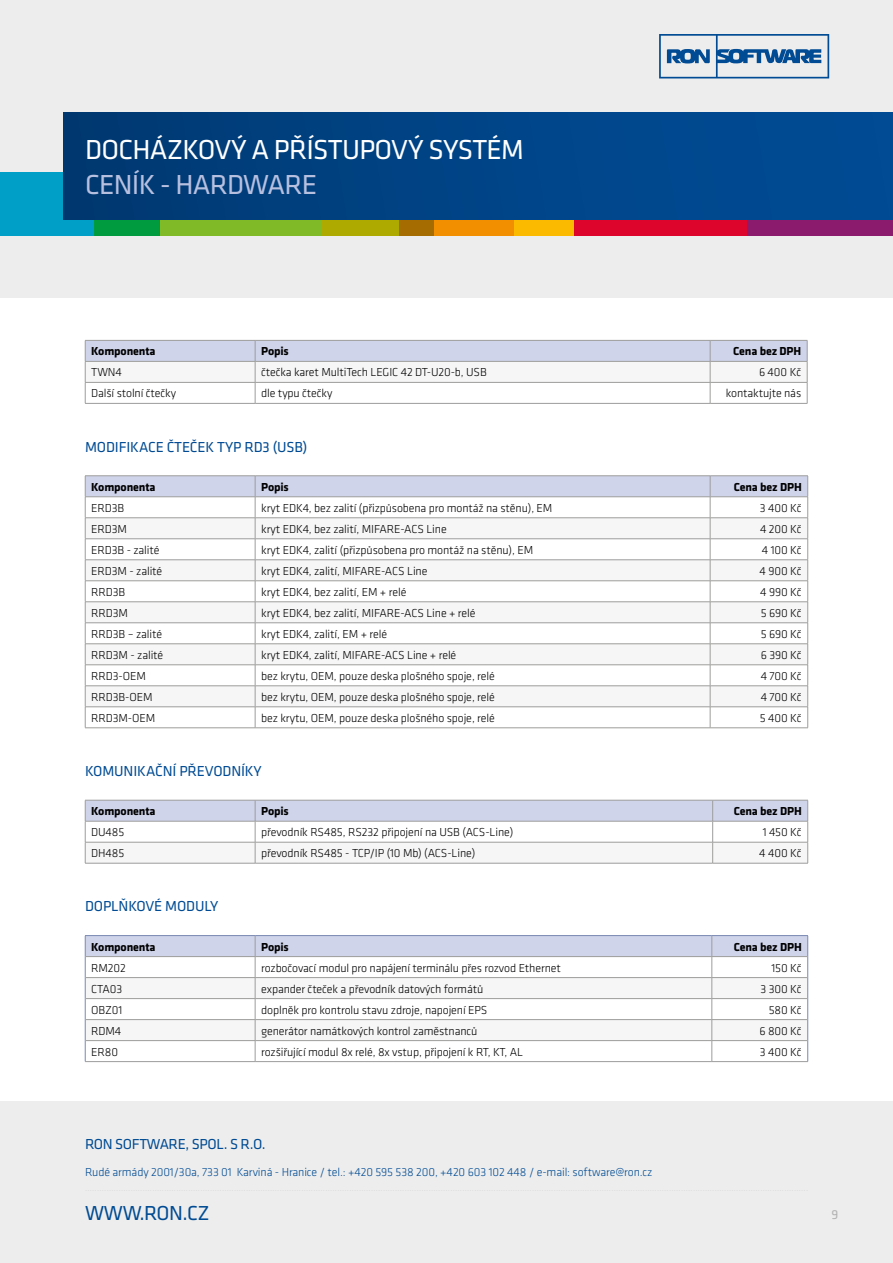
<style>
.page{position:relative;width:893px;height:1263px;background:#fff}
.page>*{position:absolute;margin:0;border:0;box-sizing:border-box;transform-origin:0 0}
.t1{font:28.5px "Klavika";letter-spacing:-.025em;color:#fff}
.t2{font:28.5px "Klavika";letter-spacing:-.025em;color:#b8c0e0}
.t3{font:21px "Klavika";letter-spacing:-.025em;color:#004b93}
.t4{font:15px "Klavika";letter-spacing:-.01em;color:#004b93}
.t5{font:13.5px "Klavika";color:#b3b2b2}
.t6{font:300 12px "Klavika";letter-spacing:-.01em;color:#000}
.t7{font:700 12px "Klavika";letter-spacing:-.01em;color:#000}
.t8{font:300 12px "Klavika";letter-spacing:-.01em;color:#004b93}
</style>
<div class="page">
<div style="left:0;top:0;width:893px;height:298px;background:#ededed"></div>
<div style="left:0;top:1101px;width:893px;height:162px;background:#ededed"></div>
<div style="left:0;top:172px;width:744px;height:64px;background:#009fc8"></div>
<div style="left:94px;top:172px;width:650px;height:64px;background:#009b3e"></div>
<div style="left:160px;top:172px;width:635px;height:64px;background:#80ba27"></div>
<svg style="left:323px;top:172px;width:566px;height:64px;background:#a19107"></svg>
<div style="left:434px;top:172px;width:459px;height:64px;background:#f18f00"></div>
<div style="left:514px;top:172px;width:379px;height:64px;background:#fbba00"></div>
<div style="left:574px;top:172px;width:319px;height:64px;background:#dd052b"></div>
<div style="left:747px;top:172px;width:146px;height:64px;background:#8b1c6d"></div>
<div style="left:64px;top:113px;width:829px;height:106px;background:linear-gradient(to right,#003972,#004d98)"></div>
<svg style="left:659px;top:34px;width:170px;height:44px"></svg>
<hr style="left:85px;top:403px;width:170px;height:1px;background:#9d9d9c">
<hr style="left:255px;top:403px;width:455px;height:1px;background:#9d9d9c">
<svg style="left:85px;top:340px;width:723px;height:63px"></svg>
<hr style="left:710px;top:403px;width:97px;height:1px;background:#9d9d9c">
<hr style="left:85px;top:475px;width:170px;height:1px;background:#9d9d9c">
<hr style="left:255px;top:475px;width:455px;height:1px;background:#9d9d9c">
<hr style="left:710px;top:475px;width:98px;height:1px;background:#9d9d9c">
<svg style="left:85px;top:476px;width:723px;height:251px"></svg>
<hr style="left:85px;top:727px;width:170px;height:1px;background:#9d9d9c">
<hr style="left:255px;top:727px;width:455px;height:1px;background:#9d9d9c">
<hr style="left:710px;top:727px;width:98px;height:1px;background:#9d9d9c">
<svg style="left:85px;top:800px;width:723px;height:63px"></svg>
<hr style="left:85px;top:863px;width:170px;height:1px;background:#9d9d9c">
<hr style="left:255px;top:863px;width:458px;height:1px;background:#9d9d9c">
<hr style="left:713px;top:863px;width:95px;height:1px;background:#9d9d9c">
<svg style="left:85px;top:935px;width:723px;height:126px"></svg>
<hr style="left:85px;top:1061px;width:170px;height:1px;background:#9d9d9c">
<hr style="left:255px;top:1061px;width:457px;height:1px;background:#9d9d9c">
<hr style="left:712px;top:1061px;width:96px;height:1px;background:#9d9d9c">
<h1 class="t1" style="left:85px;top:134px;width:440px">DOCHÁZKOVÝ A PŘÍSTUPOVÝ SYSTÉM</h1>
<h1 class="t2" style="left:85px;top:169px;width:234px">CENÍK - HARDWARE</h1>
<p class="t7" style="left:91px;top:345px;width:66px">Komponenta</p>
<p class="t7" style="left:261px;top:345px;width:29px">Popis</p>
<p class="t7" style="left:733px;top:345px;width:70px">Cena bez DPH</p>
<p class="t6" style="left:91px;top:366px;width:32px">TWN4</p>
<p class="t6" style="left:261px;top:366px;width:227px">čtečka karet MultiTech LEGIC 42 DT-U20-b, USB</p>
<p class="t6" style="left:759px;top:366px;width:44px">6 400 Kč</p>
<p class="t6" style="left:91px;top:387px;width:86px">Další stolní čtečky</p>
<p class="t6" style="left:261px;top:387px;width:73px">dle typu čtečky</p>
<p class="t6" style="left:726px;top:387px;width:77px">kontaktujte nás</p>
<p class="t4" style="left:85px;top:438px;width:224px">MODIFIKACE ČTEČEK TYP RD3 (USB)</p>
<p class="t7" style="left:91px;top:480px;width:66px">Komponenta</p>
<p class="t7" style="left:261px;top:480px;width:29px">Popis</p>
<p class="t7" style="left:734px;top:480px;width:70px">Cena bez DPH</p>
<p class="t6" style="left:91px;top:501px;width:35px">ERD3B</p>
<p class="t6" style="left:261px;top:501px;width:293px">kryt EDK4, bez zalití (přizpůsobena pro montáž na stěnu), EM</p>
<p class="t6" style="left:760px;top:501px;width:43px">3 400 Kč</p>
<p class="t6" style="left:91px;top:522px;width:37px">ERD3M</p>
<p class="t6" style="left:261px;top:522px;width:187px">kryt EDK4, bez zalití, MIFARE-ACS Line</p>
<p class="t6" style="left:760px;top:522px;width:43px">4 200 Kč</p>
<p class="t6" style="left:91px;top:543px;width:70px">ERD3B - zalité</p>
<p class="t6" style="left:261px;top:543px;width:274px">kryt EDK4, zalití (přizpůsobena pro montáž na stěnu), EM</p>
<p class="t6" style="left:762px;top:543px;width:41px">4 100 Kč</p>
<p class="t6" style="left:91px;top:564px;width:73px">ERD3M - zalité</p>
<p class="t6" style="left:261px;top:564px;width:168px">kryt EDK4, zalití, MIFARE-ACS Line</p>
<p class="t6" style="left:760px;top:564px;width:44px">4 900 Kč</p>
<p class="t6" style="left:91px;top:585px;width:36px">RRD3B</p>
<p class="t6" style="left:261px;top:585px;width:147px">kryt EDK4, bez zalití, EM + relé</p>
<p class="t6" style="left:760px;top:585px;width:43px">4 990 Kč</p>
<p class="t6" style="left:91px;top:606px;width:38px">RRD3M</p>
<p class="t6" style="left:261px;top:606px;width:216px">kryt EDK4, bez zalití, MIFARE-ACS Line + relé</p>
<p class="t6" style="left:761px;top:606px;width:43px">5 690 Kč</p>
<p class="t6" style="left:91px;top:627px;width:72px">RRD3B – zalité</p>
<p class="t6" style="left:261px;top:627px;width:128px">kryt EDK4, zalití, EM + relé</p>
<p class="t6" style="left:761px;top:627px;width:43px">5 690 Kč</p>
<p class="t6" style="left:91px;top:648px;width:74px">RRD3M - zalité</p>
<p class="t6" style="left:261px;top:648px;width:197px">kryt EDK4, zalití, MIFARE-ACS Line + relé</p>
<p class="t6" style="left:761px;top:648px;width:42px">6 390 Kč</p>
<p class="t6" style="left:91px;top:669px;width:56px">RRD3-OEM</p>
<p class="t6" style="left:261px;top:669px;width:235px">bez krytu, OEM, pouze deska plošného spoje, relé</p>
<p class="t6" style="left:761px;top:669px;width:42px">4 700 Kč</p>
<p class="t6" style="left:91px;top:690px;width:63px">RRD3B-OEM</p>
<p class="t6" style="left:261px;top:690px;width:235px">bez krytu, OEM, pouze deska plošného spoje, relé</p>
<p class="t6" style="left:761px;top:690px;width:42px">4 700 Kč</p>
<p class="t6" style="left:91px;top:711px;width:66px">RRD3M-OEM</p>
<p class="t6" style="left:261px;top:711px;width:235px">bez krytu, OEM, pouze deska plošného spoje, relé</p>
<p class="t6" style="left:760px;top:711px;width:43px">5 400 Kč</p>
<p class="t4" style="left:85px;top:763px;width:178px">KOMUNIKAČNÍ PŘEVODNÍKY</p>
<p class="t7" style="left:91px;top:805px;width:66px">Komponenta</p>
<p class="t7" style="left:261px;top:805px;width:29px">Popis</p>
<p class="t7" style="left:734px;top:805px;width:70px">Cena bez DPH</p>
<p class="t6" style="left:91px;top:826px;width:35px">DU485</p>
<p class="t6" style="left:261px;top:826px;width:254px">převodník RS485, RS232 připojení na USB (ACS-Line)</p>
<p class="t6" style="left:763px;top:826px;width:41px">1 450 Kč</p>
<p class="t6" style="left:91px;top:847px;width:35px">DH485</p>
<p class="t6" style="left:261px;top:847px;width:216px">převodník RS485 - TCP/IP (10 Mb) (ACS-Line)</p>
<p class="t6" style="left:759px;top:847px;width:44px">4 400 Kč</p>
<p class="t4" style="left:85px;top:898px;width:135px">DOPLŇKOVÉ MODULY</p>
<p class="t7" style="left:91px;top:940px;width:66px">Komponenta</p>
<p class="t7" style="left:261px;top:940px;width:29px">Popis</p>
<p class="t7" style="left:734px;top:940px;width:70px">Cena bez DPH</p>
<p class="t6" style="left:91px;top:961px;width:36px">RM202</p>
<p class="t6" style="left:261px;top:961px;width:301px">rozbočovací modul pro napájení terminálu přes rozvod Ethernet</p>
<p class="t6" style="left:771px;top:961px;width:32px">150 Kč</p>
<p class="t6" style="left:91px;top:982px;width:33px">CTA03</p>
<p class="t6" style="left:261px;top:982px;width:224px">expander čteček a převodník datových formátů</p>
<p class="t6" style="left:760px;top:982px;width:43px">3 300 Kč</p>
<p class="t6" style="left:91px;top:1003px;width:33px">OBZ01</p>
<p class="t6" style="left:261px;top:1003px;width:228px">doplněk pro kontrolu stavu zdroje, napojení EPS</p>
<p class="t6" style="left:769px;top:1003px;width:34px">580 Kč</p>
<p class="t6" style="left:91px;top:1024px;width:32px">RDM4</p>
<p class="t6" style="left:261px;top:1024px;width:218px">generátor namátkových kontrol zaměstnanců</p>
<p class="t6" style="left:759px;top:1024px;width:44px">6 800 Kč</p>
<p class="t6" style="left:91px;top:1045px;width:28px">ER80</p>
<p class="t6" style="left:261px;top:1045px;width:263px">rozšiřující modul 8x relé, 8x vstup, připojení k RT, KT, AL</p>
<p class="t6" style="left:760px;top:1045px;width:43px">3 400 Kč</p>
<p class="t4" style="left:85px;top:1136px;width:182px">RON SOFTWARE, SPOL. S R.O.</p>
<p class="t8" style="left:85px;top:1165px;width:569px">Rudé armády 2001/30a, 733 01 Karviná - Hranice / tel.: +420 595 538 200, +420 603 102 448 / e-mail: software@ron.cz</p>
<h2 class="t3" style="left:85px;top:1201px;width:126px">WWW.RON.CZ</h2>
<p class="t5" style="left:832px;top:1207px;width:8px">9</p>
</div>
